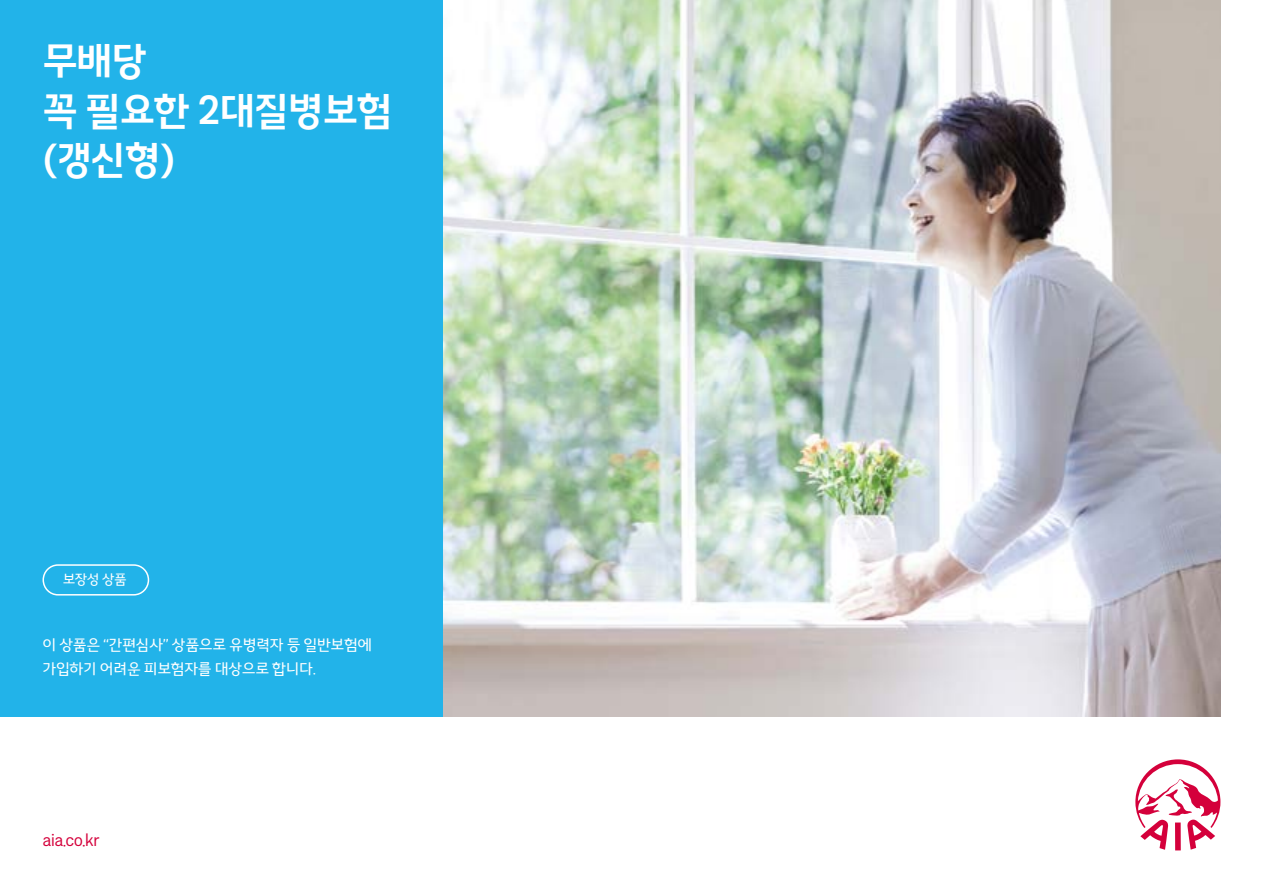
<style>
.page{position:relative;width:1263px;height:893px;background:#fff}
.page>*{position:absolute;margin:0;border:0;box-sizing:border-box;transform-origin:0 0}
.t1{font:500 42px/49.5px "AIA Vitality KR";letter-spacing:-.03em;color:#fff}
.t2{font:18px "AIA Vitality KR";letter-spacing:-.04em;color:#d4003b}
.t3{font:16.5px/24px "AIA Vitality KR";letter-spacing:-.03em;color:#fff}
.t4{font:15px "AIA Vitality KR";color:#fff}
</style>
<div class="page">
<img style="left:442px;top:0;width:778px;height:717px">
<svg style="left:1135px;top:759px;width:85px;height:91px"></svg>
<div style="left:0;top:0;width:442px;height:717px;background:#22b3e9"></div>
<div style="left:43px;top:564px;width:106px;height:32px;border:2px solid #fff;border-radius:15px"></div>
<h1 class="t1" style="left:43px;top:35px;width:352px">무배당<br>꼭 필요한 2대질병보험 (갱신형)</h1>
<p class="t4" style="left:63px;top:571px;width:66px">보장성 상품</p>
<p class="t3" style="left:43px;top:633px;width:331px">이 상품은 “간편심사” 상품으로 유병력자 등 일반보험에 가입하기 어려운 피보험자를 대상으로 합니다.</p>
<p class="t2" style="left:43px;top:830px;width:59px">aia.co.kr</p>
</div>
